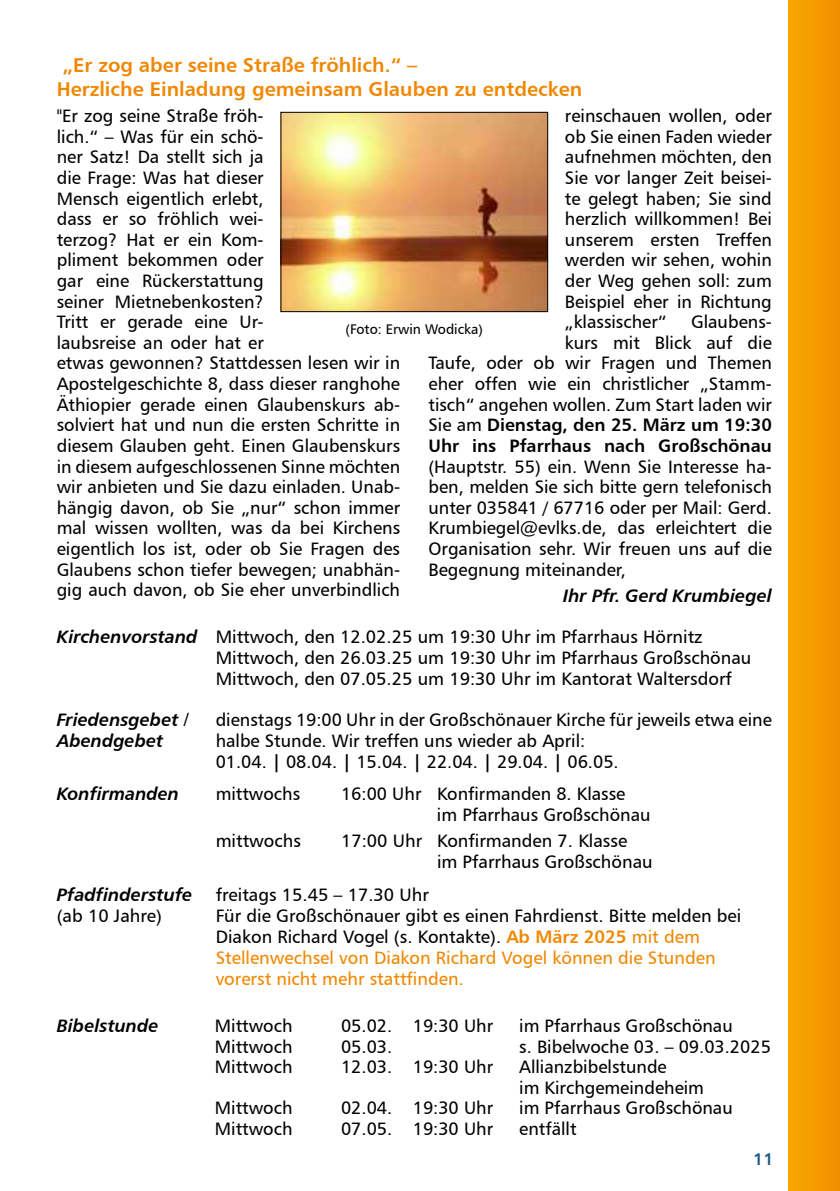
<style>
.page{position:relative;width:840px;height:1191px;background:#fff}
.page>*{position:absolute;margin:0;border:0;box-sizing:border-box;transform-origin:0 0}
.t1{font:20px/24px "Humanist 777 BT Bold B";color:#f18700}
.t2{font:18px/20.6px "Humanist 777 BT Roman B";color:#000}
.t3{font:18px "Humanist 777 BT Bold Italic B";color:#000}
.t4{font:18px/20.6px "Humanist 777 BT Bold B";color:#000}
.t5{font:17px "Humanist 777 BT Bold B";color:#1d5b89}
.t6{font:14px "Humanist 777 BT Roman B";color:#000}
.s1{font-family:"Humanist 777 BT Roman B"}
.s2{font-family:"Humanist 777 BT Bold Italic B"}
.s3{font-family:"Humanist 777 BT Bold B"}
.s4{font-family:"Humanist 777 BT Bold B";color:#f18700}
.s5{color:#f18700}
</style>
<div class="page">
<div style="left:788px;top:0;width:51px;height:1191px;background:#f59d00"></div>
<img style="left:282px;top:114px;width:263px;height:196px">
<div style="left:280px;top:112px;width:267px;height:200px;border:1px solid #000"></div>
<p class="t1" style="left:57px;top:52px;width:527px">„Er zog aber seine Straße fröhlich.“ –<br>Herzliche Einladung gemeinsam Glauben zu entdecken</p>
<p class="t2" style="left:57px;top:105px;width:345px">"Er zog seine Straße fröh-<br>lich.“ – Was für ein schö-<br>ner Satz! Da stellt sich ja<br>die Frage: Was hat dieser<br>Mensch eigentlich erlebt,<br>dass er so fröhlich wei-<br>terzog? Hat er ein Kom-<br>pliment bekommen oder<br>gar eine Rückerstattung<br>seiner Mietnebenkosten?<br>Tritt er gerade eine Ur-<br>laubsreise an oder hat er<br>etwas gewonnen? Stattdessen lesen wir in<br>Apostelgeschichte 8, dass dieser ranghohe<br>Äthiopier gerade einen Glaubenskurs ab&shy;solviert hat und nun die ersten Schritte in diesem Glauben geht. Einen Glaubenskurs in diesem aufgeschlossenen Sinne möchten wir anbieten und Sie dazu einladen. Unab&shy;hängig davon, ob Sie „nur“ schon immer mal wissen wollten, was da bei Kirchens eigentlich los ist, oder ob Sie Fragen des<br>Glaubens schon tiefer bewegen; unabhän&shy;gig auch davon, ob Sie eher unverbindlich</p>
<p class="t2" style="left:564px;top:105px;width:208px;text-align:justify">reinschauen wollen, oder ob Sie einen Faden wieder aufnehmen möchten, den Sie vor langer Zeit beisei&shy;te gelegt haben; Sie sind herzlich willkommen! Bei unserem ersten Treffen werden wir sehen, wohin der Weg gehen soll: zum Beispiel eher in Richtung „klassischer“</p>
<p class="t2" style="left:428px;top:311px;width:345px;text-align:right">Glaubens-<br>kurs mit Blick auf die<br>Taufe, oder ob wir Fragen und Themen eher offen wie ein christlicher „Stamm&shy;tisch“ angehen wollen. Zum Start laden wir</p>
<p class="t4" style="left:428px;top:414px;width:345px"><span class="s1">Sie am</span> Dienstag, den 25. März um 19:30<br>Uhr ins Pfarrhaus nach Großschönau</p>
<p class="t2" style="left:428px;top:455px;width:345px;text-align:justify">(Hauptstr. 55) ein. Wenn Sie Interesse ha&shy;ben, melden Sie sich bitte gern telefonisch unter 035841 / 67716 oder per Mail: Gerd.<br>Krumbiegel@evlks.de, das erleichtert die Organisation sehr. Wir freuen uns auf die Begegnung miteinander,</p>
<p class="t3" style="left:563px;top:584px;width:210px">Ihr Pfr. Gerd Krumbiegel</p>
<p class="t6" style="left:345px;top:320px;width:139px">(Foto: Erwin Wodicka)</p>
<p class="t2" style="left:215px;top:626px;width:537px;text-indent:-159px"><span class="s2">Kirchenvorstand</span> Mittwoch, den 12.02.25 um 19:30 Uhr im Pfarrhaus Hörnitz<br>Mittwoch, den 26.03.25 um 19:30 Uhr im Pfarrhaus Großschönau<br>Mittwoch, den 07.05.25 um 19:30 Uhr im Kantorat Waltersdorf</p>
<p class="t3" style="left:57px;top:708px;width:133px">Friedensgebet /</p>
<p class="t2" style="left:215px;top:709px;width:557px">dienstags 19:00 Uhr in der Großschönauer Kirche für jeweils etwa eine</p>
<p class="t3" style="left:57px;top:729px;width:108px">Abendgebet</p>
<p class="t2" style="left:215px;top:730px;width:404px">halbe Stunde. Wir treffen uns wieder ab April:<br>01.04. <span class="s3">|</span> 08.04. <span class="s3">|</span> 15.04. <span class="s3">|</span> 22.04. <span class="s3">|</span> 29.04. <span class="s3">|</span> 06.05.</p>
<p class="t3" style="left:57px;top:782px;width:124px">Konfirmanden</p>
<p class="t2" style="left:215px;top:783px;width:86px">mittwochs</p>
<p class="t2" style="left:437px;top:783px;width:215px;text-indent:-96px">16:00 Uhr Konfirmanden 8. Klasse<br>im Pfarrhaus Großschönau</p>
<p class="t2" style="left:215px;top:830px;width:87px">mittwochs</p>
<p class="t2" style="left:437px;top:830px;width:217px;text-indent:-96px">17:00 Uhr Konfirmanden 7. Klasse<br>im Pfarrhaus Großschönau</p>
<p class="t3" style="left:57px;top:883px;width:137px">Pfadfinderstufe</p>
<p class="t2" style="left:215px;top:883px;width:215px">freitags 15.45 – 17.30 Uhr</p>
<p class="t2" style="left:57px;top:904px;width:107px">(ab 10 Jahre)</p>
<p class="t2" style="left:215px;top:904px;width:527px">Für die Großschönauer gibt es einen Fahrdienst. Bitte melden bei Diakon Richard Vogel (s. Kontakte). <span class="s4">Ab März 2025</span> <span class="s5">mit dem Stellenwechsel von Diakon Richard Vogel können die Stunden vorerst nicht mehr stattfinden.</span></p>
<p class="t3" style="left:57px;top:1014px;width:103px">Bibelstunde</p>
<p class="t2" style="left:215px;top:1015px;width:79px">Mittwoch</p>
<p class="t2" style="left:341px;top:1015px;width:153px">05.02. 19:30 Uhr</p>
<p class="t2" style="left:519px;top:1015px;width:215px">im Pfarrhaus Großschönau</p>
<p class="t2" style="left:215px;top:1035px;width:79px">Mittwoch</p>
<p class="t2" style="left:341px;top:1035px;width:53px">05.03.</p>
<p class="t2" style="left:519px;top:1035px;width:253px">s. Bibelwoche 03. – 09.03.2025</p>
<p class="t2" style="left:215px;top:1056px;width:79px">Mittwoch</p>
<p class="t2" style="left:341px;top:1056px;width:153px">12.03. 19:30 Uhr</p>
<p class="t2" style="left:519px;top:1056px;width:186px">Allianzbibelstunde<br>im Kirchgemeindeheim</p>
<p class="t2" style="left:215px;top:1097px;width:79px">Mittwoch</p>
<p class="t2" style="left:341px;top:1097px;width:153px">02.04. 19:30 Uhr</p>
<p class="t2" style="left:519px;top:1097px;width:215px">im Pfarrhaus Großschönau</p>
<p class="t2" style="left:215px;top:1118px;width:79px">Mittwoch</p>
<p class="t2" style="left:341px;top:1118px;width:153px">07.05. 19:30 Uhr</p>
<p class="t2" style="left:519px;top:1118px;width:59px">entfällt</p>
<p class="t5" style="left:752px;top:1148px;width:22px">11</p>
</div>
